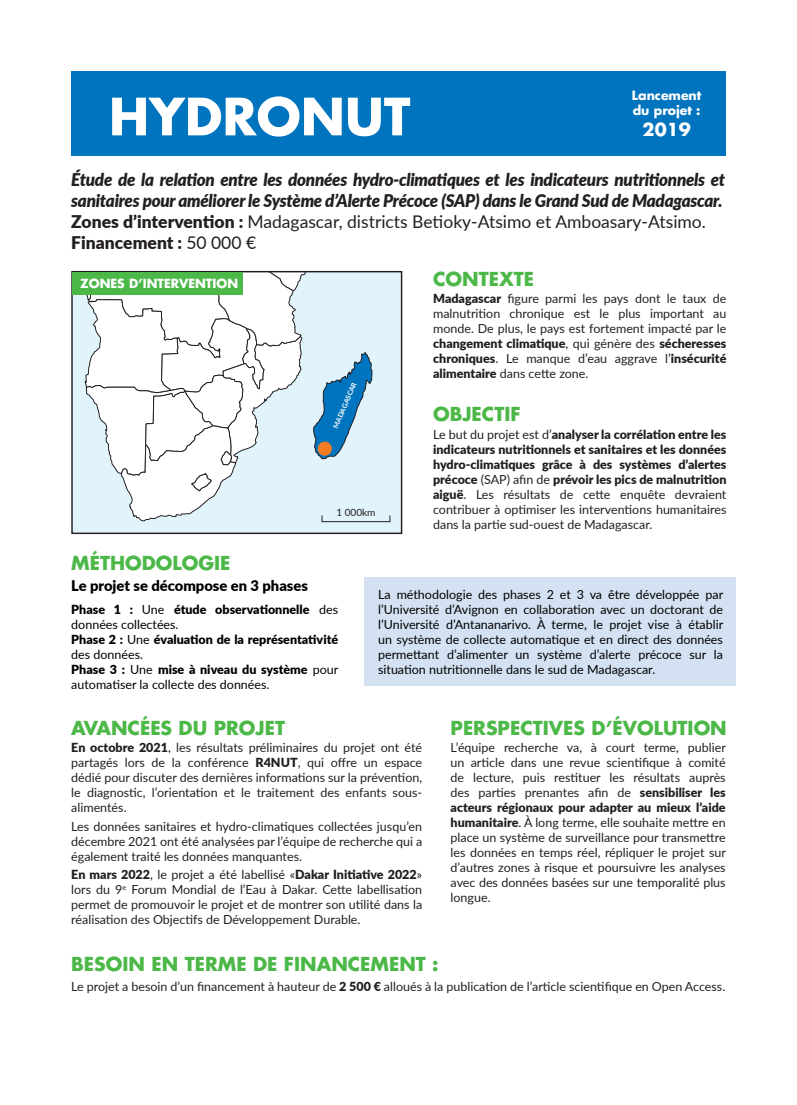
<style>
.page{position:relative;width:797px;height:1105px;background:#fff}
.page>*{position:absolute;margin:0;border:0;box-sizing:border-box;transform-origin:0 0}
.t1{font:700 50px "Futura LT";color:#fff}
.t2{font:700 18.75px "Futura LT";color:#4cb848}
.t3{font:italic 900 17.5px/21px "Lato";letter-spacing:-.015em;color:#231f20}
.t4{font:700 17.5px "Futura LT";color:#fff}
.t5{font:900 14.75px "Lato";color:#000}
.t6{font:12.5px/15px "Lato";color:#231f20;text-align:justify}
.t7{font:900 12.5px/15px "Lato";color:#231f20;text-align:justify}
.t8{font:12.5px/15px "Lato";color:#000;text-align:justify}
.t9{font:900 12.5px/15px "Lato";color:#000}
.t10{font:700 12.5px/15px "Futura LT";color:#fff}
.t11{font:700 12.25px "Futura LT";color:#fff}
.t12{font:10px "Lato";color:#231f20}
.t13{font:700 6.88px "Lato";color:#fff}
.s1{font-style:normal}
.s2{font-weight:400;font-style:normal}
.s3{font-weight:900}
.s4{font-weight:400}
</style>
<div class="page">
<div style="left:364px;top:577px;width:371px;height:109px;background:#d4e1f2"></div>
<div style="left:71px;top:71px;width:654px;height:85px;background:#0074be"></div>
<div style="left:72px;top:272px;width:329px;height:261px;background:#e1f4fc"></div>
<svg style="left:84px;top:273px;width:289px;height:249px"></svg>
<div style="left:71px;top:271px;width:331px;height:263px;border:1px solid #231f20"></div>
<div style="left:73px;top:272px;width:170px;height:23px;background:#4cb848"></div>
<div style="left:318px;top:442px;width:14px;height:14px;background:#f47b21;border-radius:50%"></div>
<div style="left:322px;top:515px;width:68px;height:7px;border:1px solid #231f20"></div>
<div style="left:391px;top:2px;width:14px;height:14px;border:2px solid #fff;border-radius:50%"></div>
<div style="left:391px;top:1088px;width:14px;height:15px;border:2px solid #fff;border-radius:50%"></div>
<div style="left:394px;top:1091px;width:9px;height:9px;border:2px solid #fff;border-radius:50%"></div>
<div style="left:780px;top:545px;width:14px;height:14px;border:2px solid #fff;border-radius:50%"></div>
<h1 class="t1" style="left:109px;top:83px;width:303px">HYDRONUT</h1>
<p class="t10" style="left:632px;top:88px;width:71px">Lancement du projet :</p>
<h3 class="t4" style="left:642px;top:118px;width:50px">2019</h3>
<p class="t3" style="left:71px;top:168px;width:655px">Étude de la relation entre les données hydro-climatiques et les indicateurs nutritionnels et sanitaires pour améliorer le Système d’Alerte Précoce (SAP) dans le Grand Sud de Madagascar.<br><span class="s1">Zones d’intervention :</span> <span class="s2">Madagascar, districts Betioky-Atsimo et Amboasary-Atsimo.<br></span><span class="s1">Financement :</span> <span class="s2">50 000 €</span></p>
<h2 class="t2" style="left:433px;top:266px;width:102px">CONTEXTE</h2>
<p class="t11" style="left:80px;top:276px;width:159px">ZONES D’INTERVENTION</p>
<p class="t13" style="left:330px;top:426px;width:51px;rotate:-67deg">MADAGASCAR</p>
<p class="t12" style="left:336px;top:505px;width:41px">1 000km</p>
<p class="t6" style="left:433px;top:291px;width:295px"><span class="s3">Madagascar</span> figure parmi les pays dont le taux de malnutrition chronique est le plus important au monde. De plus, le pays est fortement impacté par le <span class="s3">changement climatique</span>, qui génère des <span class="s3">sécheresses chroniques</span>. Le manque d’eau aggrave l’<span class="s3">insécurité alimentaire</span> dans cette zone.</p>
<h2 class="t2" style="left:433px;top:402px;width:89px">OBJECTIF</h2>
<p class="t7" style="left:433px;top:426px;width:295px"><span class="s4">Le but du projet est d’</span>analyser la corrélation entre les indicateurs nutritionnels et sanitaires et les données hydro-climatiques grâce à des systèmes d’alertes précoce <span class="s4">(SAP) afin de</span> prévoir les pics de malnutrition aiguë<span class="s4">. Les résultats de cette enquête devraient contribuer à optimiser les interventions humanitaires dans la partie sud-ouest de Madagascar.</span></p>
<h2 class="t2" style="left:71px;top:550px;width:161px">MÉTHODOLOGIE</h2>
<p class="t9" style="left:71px;top:602px;width:269px">Phase 1 : <span class="s4">Une</span> étude observationnelle <span class="s4">des données collectées.<br></span>Phase 2 : <span class="s4">Une</span> évaluation de la représentativité <span class="s4">des données.<br></span>Phase 3 : <span class="s4">Une</span> mise à niveau du système <span class="s4">pour automatiser la collecte des données.</span></p>
<p class="t5" style="left:71px;top:574px;width:238px">Le projet se décompose en 3 phases</p>
<h2 class="t2" style="left:71px;top:715px;width:215px">AVANCÉES DU PROJET</h2>
<p class="t8" style="left:378px;top:586px;width:346px">La méthodologie des phases 2 et 3 va être développée par l’Université d’Avignon en collaboration avec un doctorant de l’Université d’Antananarivo. À terme, le projet vise à établir un système de collecte automatique et en direct des données permettant d’alimenter un système d’alerte précoce sur la situation nutritionnelle dans le sud de Madagascar.</p>
<h2 class="t2" style="left:450px;top:715px;width:278px">PERSPECTIVES D’ÉVOLUTION</h2>
<p class="t6" style="left:71px;top:739px;width:352px"><span class="s3">En octobre 2021</span>, les résultats préliminaires du projet ont été partagés lors de la conférence <span class="s3">R4NUT</span>, qui offre un espace dédié pour discuter des dernières informations sur la prévention, le diagnostic, l’orientation et le traitement des enfants sous&shy;alimentés.</p>
<p class="t6" style="left:71px;top:818px;width:352px">Les données sanitaires et hydro-climatiques collectées jusqu’en décembre 2021 ont été analysées par l’équipe de recherche qui a également traité les données manquantes.</p>
<p class="t6" style="left:71px;top:867px;width:352px"><span class="s3">En mars 2022</span>, le projet a été labellisé «<span class="s3">Dakar Initiative 2022</span>» lors du 9<sup>e</sup> Forum Mondial de l’Eau à Dakar. Cette labellisation permet de promouvoir le projet et de montrer son utilité dans la réalisation des Objectifs de Développement Durable.</p>
<h2 class="t2" style="left:71px;top:951px;width:369px">BESOIN EN TERME DE FINANCEMENT :</h2>
<p class="t6" style="left:450px;top:739px;width:277px">L’équipe recherche va, à court terme, publier un article dans une revue scientifique à comité de lecture, puis restituer les résultats auprès des parties prenantes afin de <span class="s3">sensibiliser les acteurs régionaux pour adapter au mieux l’aide humanitaire</span>. À long terme, elle souhaite mettre en place un système de surveillance pour transmettre les données en temps réel, répliquer le projet sur d’autres zones à risque et poursuivre les analyses avec des données basées sur une temporalité plus longue.</p>
<p class="t6" style="left:71px;top:978px;width:655px">Le projet a besoin d’un financement à hauteur de <span class="s3">2 500 €</span> alloués à la publication de l’article scientifique en Open Access.</p>
</div>
